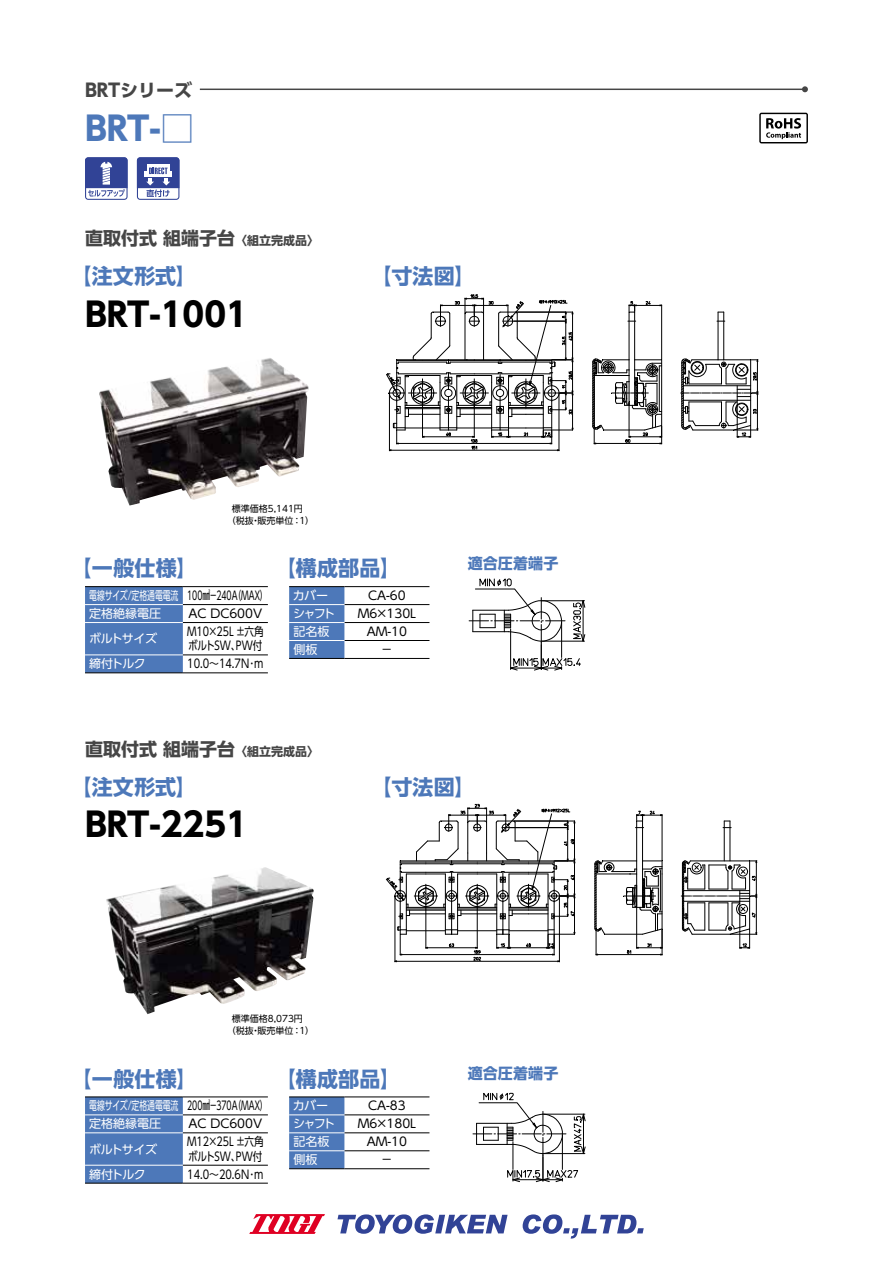
<style>
.page{position:relative;width:893px;height:1263px;background:#fff}
.page>*{position:absolute;margin:0;border:0;box-sizing:border-box;transform-origin:0 0}
.t1{font:700 33px "UD Shin Go Pro";color:#000}
.t2{font:700 33px "UD Shin Go Pro";color:#4d78b9}
.t3{font:700 21px "UD Shin Go Pro";letter-spacing:.005em;color:#4d78b9}
.t4{font:700 18px "UD Shin Go Pro";color:#464646}
.t5{font:700 15px "UD Shin Go Pro";letter-spacing:.015em;color:#4d78b9}
.t6{font:12px/18px "UD Shin Go Pro";color:#fff;scale:.65 1}
.t7{font:12px "UD Shin Go Pro";color:#000}
.t8{font:12px "UD Shin Go Pro";color:#fff}
.t9{font:12px/14.4px "UD Shin Go Pro";color:#000;scale:.8 1}
.t10{font:12px "UD Shin Go Pro";color:#000;scale:.82 1}
.t11{font:9px/12px "UD Shin Go Pro";color:#000}
.s1{font-size:12px}
.s2{color:#000}
</style>
<div class="page">
<img style="left:106px;top:867px;width:208px;height:147px">
<img style="left:99px;top:358px;width:210px;height:148px">
<hr style="left:200px;top:89px;width:605px;height:1px;background:#464646">
<svg style="left:802px;top:86px;width:6px;height:6px"></svg>
<div style="left:85px;top:587px;width:98px;height:86px;background:#4d78b9"></div>
<hr style="left:183px;top:586px;width:85px;height:1px;background:#000">
<hr style="left:183px;top:604px;width:85px;height:1px;background:#000">
<hr style="left:183px;top:622px;width:85px;height:1px;background:#000">
<hr style="left:183px;top:655px;width:85px;height:1px;background:#000">
<hr style="left:183px;top:673px;width:85px;height:1px;background:#000">
<hr style="left:85px;top:604px;width:98px;height:1px;background:#fff">
<hr style="left:85px;top:622px;width:98px;height:1px;background:#fff">
<hr style="left:85px;top:654px;width:98px;height:1px;background:#fff">
<hr style="left:85px;top:586px;width:98px;height:1px;background:#000">
<hr style="left:85px;top:673px;width:98px;height:1px;background:#000">
<div style="left:85px;top:1098px;width:98px;height:85px;background:#4d78b9"></div>
<hr style="left:183px;top:1097px;width:85px;height:1px;background:#000">
<hr style="left:183px;top:1114px;width:85px;height:1px;background:#000">
<hr style="left:183px;top:1132px;width:85px;height:1px;background:#000">
<hr style="left:183px;top:1165px;width:85px;height:1px;background:#000">
<hr style="left:183px;top:1183px;width:85px;height:1px;background:#000">
<hr style="left:85px;top:1114px;width:98px;height:1px;background:#fff">
<hr style="left:85px;top:1132px;width:98px;height:1px;background:#fff">
<hr style="left:85px;top:1165px;width:98px;height:1px;background:#fff">
<hr style="left:85px;top:1097px;width:98px;height:1px;background:#000">
<hr style="left:85px;top:1183px;width:98px;height:1px;background:#000">
<div style="left:289px;top:587px;width:55px;height:71px;background:#4d78b9"></div>
<hr style="left:344px;top:586px;width:85px;height:1px;background:#000">
<hr style="left:344px;top:604px;width:85px;height:1px;background:#000">
<hr style="left:344px;top:622px;width:85px;height:1px;background:#000">
<hr style="left:344px;top:640px;width:85px;height:1px;background:#000">
<hr style="left:344px;top:658px;width:85px;height:1px;background:#000">
<hr style="left:289px;top:604px;width:55px;height:1px;background:#fff">
<hr style="left:289px;top:622px;width:55px;height:1px;background:#fff">
<hr style="left:289px;top:640px;width:55px;height:1px;background:#fff">
<hr style="left:289px;top:586px;width:55px;height:1px;background:#000">
<hr style="left:289px;top:658px;width:55px;height:1px;background:#000">
<div style="left:289px;top:1098px;width:55px;height:70px;background:#4d78b9"></div>
<hr style="left:344px;top:1097px;width:85px;height:1px;background:#000">
<hr style="left:344px;top:1114px;width:85px;height:1px;background:#000">
<hr style="left:344px;top:1132px;width:85px;height:1px;background:#000">
<hr style="left:344px;top:1150px;width:85px;height:1px;background:#000">
<hr style="left:344px;top:1168px;width:85px;height:1px;background:#000">
<hr style="left:289px;top:1114px;width:55px;height:1px;background:#fff">
<hr style="left:289px;top:1132px;width:55px;height:1px;background:#fff">
<hr style="left:289px;top:1150px;width:55px;height:1px;background:#fff">
<hr style="left:289px;top:1097px;width:55px;height:1px;background:#000">
<hr style="left:289px;top:1168px;width:55px;height:1px;background:#000">
<hr style="left:629px;top:312px;width:1px;height:48px;background:#000">
<hr style="left:634px;top:312px;width:1px;height:48px;background:#000">
<hr style="left:718px;top:312px;width:1px;height:48px;background:#000">
<hr style="left:723px;top:312px;width:1px;height:48px;background:#000">
<svg style="left:592px;top:359px;width:71px;height:85px"></svg>
<hr style="left:661px;top:305px;width:1px;height:54px;background:#000">
<svg style="left:628px;top:301px;width:34px;height:12px"></svg>
<svg style="left:681px;top:359px;width:77px;height:78px"></svg>
<svg style="left:386px;top:294px;width:187px;height:157px"></svg>
<svg style="left:469px;top:578px;width:116px;height:92px"></svg>
<hr style="left:636px;top:821px;width:1px;height:40px;background:#000">
<hr style="left:642px;top:821px;width:1px;height:40px;background:#000">
<svg style="left:723px;top:821px;width:7px;height:7px"></svg>
<hr style="left:730px;top:821px;width:1px;height:40px;background:#000">
<hr style="left:724px;top:821px;width:1px;height:40px;background:#000">
<svg style="left:594px;top:860px;width:69px;height:95px"></svg>
<hr style="left:662px;top:814px;width:1px;height:46px;background:#000">
<svg style="left:681px;top:860px;width:76px;height:88px"></svg>
<svg style="left:635px;top:811px;width:28px;height:17px"></svg>
<svg style="left:386px;top:804px;width:189px;height:158px"></svg>
<svg style="left:473px;top:1092px;width:113px;height:90px"></svg>
<svg style="left:85px;top:157px;width:43px;height:43px"></svg>
<svg style="left:759px;top:113px;width:49px;height:30px"></svg>
<svg style="left:137px;top:157px;width:42px;height:43px"></svg>
<svg style="left:337px;top:1214px;width:171px;height:20px"></svg>
<svg style="left:523px;top:1214px;width:121px;height:24px"></svg>
<svg style="left:249px;top:1214px;width:76px;height:20px"></svg>
<h3 class="t4" style="left:85px;top:75px;width:109px">BRTシリーズ</h3>
<h1 class="t2" style="left:85px;top:101px;width:110px">BRT-□</h1>
<h3 class="t4" style="left:85px;top:224px;width:235px">直取付式 組端子台 <span class="s1">〈組立完成品〉</span></h3>
<h2 class="t3" style="left:71px;top:259px;width:127px">【注文形式】</h2>
<h1 class="t1" style="left:85px;top:287px;width:164px">BRT-1001</h1>
<p class="t11" style="left:227px;top:502px;width:89px;text-indent:5px">標準価格5,141円<br>（税抜・販売単位：1）</p>
<h2 class="t3" style="left:371px;top:259px;width:106px">【寸法図】</h2>
<h2 class="t3" style="left:71px;top:551px;width:128px">【一般仕様】</h2>
<p class="t6" style="left:89px;top:586px;width:276px">電線サイズ/定格通電電流 <span class="s2">100㎟－240A（MAX）</span>定格絶縁電圧</p>
<p class="t7" style="left:188px;top:604px;width:75px">AC DC600V</p>
<p class="t8" style="left:89px;top:629px;width:70px">ボルトサイズ</p>
<p class="t9" style="left:187px;top:624px;width:97px">M10×25L ±六角ボルトSW、PW付</p>
<p class="t8" style="left:89px;top:654px;width:58px">締付トルク</p>
<p class="t10" style="left:187px;top:654px;width:95px">10.0～14.7N･m</p>
<h2 class="t3" style="left:275px;top:551px;width:127px">【構成部品】</h2>
<p class="t8" style="left:293px;top:586px;width:37px">カバー</p>
<p class="t7" style="left:368px;top:586px;width:39px">CA-60</p>
<p class="t8" style="left:293px;top:604px;width:44px">シャフト</p>
<p class="t7" style="left:358px;top:604px;width:60px">M6×130L</p>
<p class="t8" style="left:293px;top:622px;width:37px">記名板</p>
<p class="t7" style="left:367px;top:622px;width:42px">AM-10</p>
<p class="t8" style="left:293px;top:640px;width:25px">側板</p>
<p class="t7" style="left:381px;top:640px;width:14px">－</p>
<h3 class="t4" style="left:85px;top:734px;width:235px">直取付式 組端子台 <span class="s1">〈組立完成品〉</span></h3>
<p class="t5" style="left:468px;top:551px;width:92px">適合圧着端子</p>
<h2 class="t3" style="left:71px;top:769px;width:127px">【注文形式】</h2>
<h1 class="t1" style="left:85px;top:797px;width:164px">BRT-2251</h1>
<p class="t11" style="left:227px;top:1012px;width:89px;text-indent:5px">標準価格8,073円<br>（税抜・販売単位：1）</p>
<h2 class="t3" style="left:371px;top:769px;width:106px">【寸法図】</h2>
<h2 class="t3" style="left:71px;top:1061px;width:128px">【一般仕様】</h2>
<p class="t6" style="left:89px;top:1096px;width:276px">電線サイズ/定格通電電流 <span class="s2">200㎟－370A（MAX）</span>定格絶縁電圧</p>
<p class="t7" style="left:188px;top:1114px;width:75px">AC DC600V</p>
<p class="t8" style="left:89px;top:1139px;width:70px">ボルトサイズ</p>
<p class="t9" style="left:187px;top:1134px;width:97px">M12×25L ±六角ボルトSW、PW付</p>
<p class="t8" style="left:89px;top:1164px;width:58px">締付トルク</p>
<p class="t10" style="left:187px;top:1164px;width:95px">14.0～20.6N･m</p>
<h2 class="t3" style="left:275px;top:1061px;width:127px">【構成部品】</h2>
<p class="t8" style="left:293px;top:1096px;width:37px">カバー</p>
<p class="t7" style="left:368px;top:1096px;width:39px">CA-83</p>
<p class="t8" style="left:293px;top:1114px;width:44px">シャフト</p>
<p class="t7" style="left:358px;top:1114px;width:60px">M6×180L</p>
<p class="t8" style="left:293px;top:1132px;width:37px">記名板</p>
<p class="t7" style="left:367px;top:1132px;width:42px">AM-10</p>
<p class="t8" style="left:293px;top:1150px;width:25px">側板</p>
<p class="t7" style="left:381px;top:1150px;width:14px">－</p>
<p class="t5" style="left:468px;top:1061px;width:92px">適合圧着端子</p>
</div>
